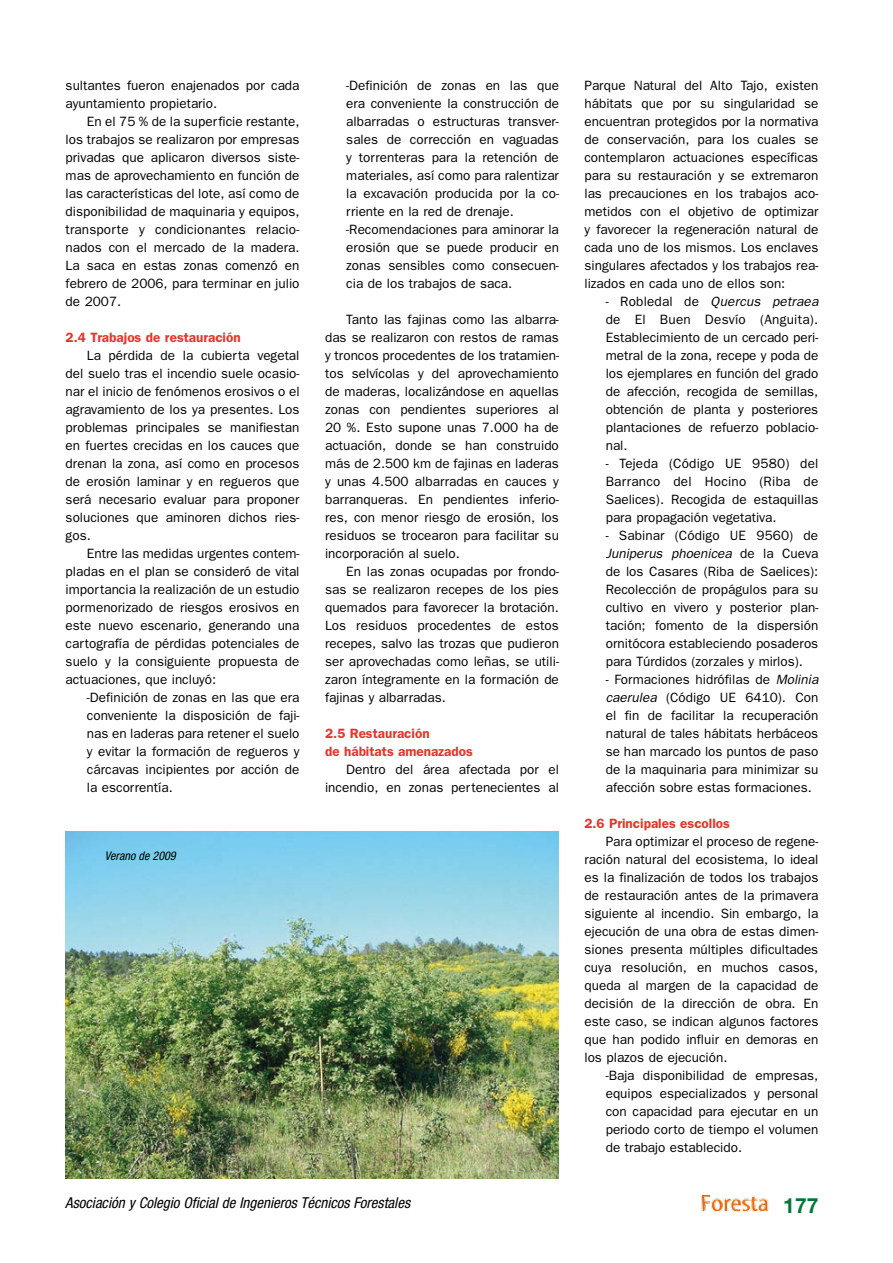
<style>
.page{position:relative;width:893px;height:1263px;background:#fff}
.page>*{position:absolute;margin:0;border:0;box-sizing:border-box;transform-origin:0 0}
.t1{font:700 21px "Helvetica Neue";color:#00763b}
.t2{font:italic condensed 15px "Helvetica Neue";color:#000}
.t3{font:13.5px/18px "Franklin Gothic";color:#000;text-align:justify}
.t4{font:600 13.5px "Franklin Gothic";color:#e5352c}
.t5{font:italic condensed 12px "Helvetica Neue";color:#000}
.s1{font-style:italic}
</style>
<div class="page">
<img style="left:701px;top:1195px;width:67px;height:17px">
<img style="left:66px;top:832px;width:493px;height:346px">
<p class="t3" style="left:66px;top:76px;width:235px">sultantes fueron enajenados por cada</p>
<p class="t3" style="left:66px;top:94px;width:153px">ayuntamiento propietario.</p>
<p class="t3" style="left:87px;top:112px;width:214px">En el 75 % de la superficie restante,</p>
<p class="t3" style="left:66px;top:130px;width:235px">los trabajos se realizaron por empresas</p>
<p class="t3" style="left:66px;top:148px;width:235px">privadas que aplicaron diversos siste-</p>
<p class="t3" style="left:66px;top:166px;width:235px">mas de aprovechamiento en función de</p>
<p class="t3" style="left:66px;top:184px;width:235px">las características del lote, así como de</p>
<p class="t3" style="left:66px;top:202px;width:235px">disponibilidad de maquinaria y equipos,</p>
<p class="t3" style="left:66px;top:220px;width:235px">transporte y condicionantes relacio-</p>
<p class="t3" style="left:66px;top:238px;width:235px">nados con el mercado de la madera.</p>
<p class="t3" style="left:66px;top:256px;width:235px">La saca en estas zonas comenzó en</p>
<p class="t3" style="left:66px;top:274px;width:235px">febrero de 2006, para terminar en julio</p>
<p class="t3" style="left:66px;top:292px;width:57px">de 2007.</p>
<p class="t4" style="left:66px;top:330px;width:177px">2.4 Trabajos de restauración</p>
<p class="t3" style="left:87px;top:346px;width:214px">La pérdida de la cubierta vegetal</p>
<p class="t3" style="left:66px;top:364px;width:235px">del suelo tras el incendio suele ocasio-</p>
<p class="t3" style="left:66px;top:382px;width:235px">nar el inicio de fenómenos erosivos o el</p>
<p class="t3" style="left:66px;top:400px;width:235px">agravamiento de los ya presentes. Los</p>
<p class="t3" style="left:66px;top:418px;width:235px">problemas principales se manifiestan</p>
<p class="t3" style="left:66px;top:436px;width:235px">en fuertes crecidas en los cauces que</p>
<p class="t3" style="left:66px;top:454px;width:235px">drenan la zona, así como en procesos</p>
<p class="t3" style="left:66px;top:472px;width:235px">de erosión laminar y en regueros que</p>
<p class="t3" style="left:66px;top:490px;width:235px">será necesario evaluar para proponer</p>
<p class="t3" style="left:66px;top:508px;width:235px">soluciones que aminoren dichos ries-</p>
<p class="t3" style="left:66px;top:526px;width:27px">gos.</p>
<p class="t3" style="left:87px;top:544px;width:214px">Entre las medidas urgentes contem-</p>
<p class="t3" style="left:66px;top:562px;width:235px">pladas en el plan se consideró de vital</p>
<p class="t3" style="left:66px;top:580px;width:235px">importancia la realización de un estudio</p>
<p class="t3" style="left:66px;top:598px;width:235px">pormenorizado de riesgos erosivos en</p>
<p class="t3" style="left:66px;top:616px;width:235px">este nuevo escenario, generando una</p>
<p class="t3" style="left:66px;top:634px;width:235px">cartografía de pérdidas potenciales de</p>
<p class="t3" style="left:66px;top:652px;width:235px">suelo y la consiguiente propuesta de</p>
<p class="t3" style="left:66px;top:670px;width:152px">actuaciones, que incluyó:</p>
<p class="t3" style="left:87px;top:688px;width:214px">-Definición de zonas en las que era</p>
<p class="t3" style="left:87px;top:706px;width:214px">conveniente la disposición de faji-</p>
<p class="t3" style="left:87px;top:724px;width:214px">nas en laderas para retener el suelo</p>
<p class="t3" style="left:87px;top:742px;width:214px">y evitar la formación de regueros y</p>
<p class="t3" style="left:87px;top:760px;width:214px">cárcavas incipientes por acción de</p>
<p class="t3" style="left:87px;top:778px;width:87px">la escorrentía.</p>
<p class="t5" style="left:105px;top:849px;width:72px">Verano de 2009</p>
<p class="t3" style="left:346px;top:76px;width:214px;text-align:left">-Definición de zonas en las que era conveniente la construcción de albarradas o estructuras transver&shy;sales de corrección en vaguadas y torrenteras para la retención de materiales, así como para ralentizar la excavación producida por la co&shy;rriente en la red de drenaje. -Recomendaciones para aminorar la erosión que se puede producir en zonas sensibles como consecuen&shy;cia de los trabajos de saca.</p>
<p class="t3" style="left:346px;top:310px;width:214px">Tanto las fajinas como las albarra-</p>
<p class="t3" style="left:325px;top:328px;width:235px">das se realizaron con restos de ramas</p>
<p class="t3" style="left:325px;top:346px;width:235px">y troncos procedentes de los tratamien-</p>
<p class="t3" style="left:325px;top:364px;width:235px">tos selvícolas y del aprovechamiento</p>
<p class="t3" style="left:325px;top:382px;width:235px">de maderas, localizándose en aquellas</p>
<p class="t3" style="left:325px;top:400px;width:235px">zonas con pendientes superiores al</p>
<p class="t3" style="left:325px;top:418px;width:235px">20 %. Esto supone unas 7.000 ha de</p>
<p class="t3" style="left:325px;top:436px;width:235px">actuación, donde se han construido</p>
<p class="t3" style="left:325px;top:454px;width:235px">más de 2.500 km de fajinas en laderas</p>
<p class="t3" style="left:325px;top:472px;width:235px">y unas 4.500 albarradas en cauces y</p>
<p class="t3" style="left:325px;top:490px;width:235px">barranqueras. En pendientes inferio-</p>
<p class="t3" style="left:325px;top:508px;width:235px">res, con menor riesgo de erosión, los</p>
<p class="t3" style="left:325px;top:526px;width:235px">residuos se trocearon para facilitar su</p>
<p class="t3" style="left:325px;top:544px;width:136px">incorporación al suelo.</p>
<p class="t3" style="left:346px;top:562px;width:214px">En las zonas ocupadas por frondo-</p>
<p class="t3" style="left:325px;top:580px;width:235px">sas se realizaron recepes de los pies</p>
<p class="t3" style="left:325px;top:598px;width:235px">quemados para favorecer la brotación.</p>
<p class="t3" style="left:325px;top:616px;width:235px">Los residuos procedentes de estos</p>
<p class="t3" style="left:325px;top:634px;width:235px">recepes, salvo las trozas que pudieron</p>
<p class="t3" style="left:325px;top:652px;width:235px">ser aprovechadas como leñas, se utili-</p>
<p class="t3" style="left:325px;top:670px;width:235px">zaron íntegramente en la formación de</p>
<p class="t3" style="left:325px;top:688px;width:122px">fajinas y albarradas.</p>
<p class="t4" style="left:325px;top:725px;width:106px">2.5 Restauración</p>
<p class="t4" style="left:325px;top:743px;width:149px">de hábitats amenazados</p>
<p class="t3" style="left:346px;top:760px;width:214px">Dentro del área afectada por el</p>
<p class="t3" style="left:325px;top:778px;width:235px">incendio, en zonas pertenecientes al</p>
<p class="t3" style="left:584px;top:76px;width:235px">Parque Natural del Alto Tajo, existen hábitats que por su singularidad se encuentran protegidos por la normativa de conservación, para los cuales se contemplaron actuaciones específicas para su restauración y se extremaron las precauciones en los trabajos aco&shy;metidos con el objetivo de optimizar y favorecer la regeneración natural de cada uno de los mismos. Los enclaves singulares afectados y los trabajos rea&shy;lizados en cada uno de ellos son:</p>
<p class="t3" style="left:606px;top:292px;width:214px">- Robledal de <span class="s1">Quercus petraea </span>de El Buen Desvío (Anguita).<br>Establecimiento de un cercado peri&shy;metral de la zona, recepe y poda de los ejemplares en función del grado de afección, recogida de semillas, obtención de planta y posteriores plantaciones de refuerzo poblacio&shy;nal.</p>
<p class="t3" style="left:606px;top:454px;width:214px">- Tejeda (Código UE 9580) del Barranco del Hocino (Riba de Saelices). Recogida de estaquillas para propagación vegetativa.</p>
<p class="t3" style="left:606px;top:526px;width:214px">- Sabinar (Código UE 9560) de <span class="s1">Juniperus phoenicea</span> de la Cueva de los Casares (Riba de Saelices):<br>Recolección de propágulos para su cultivo en vivero y posterior plan&shy;tación; fomento de la dispersión ornitócora estableciendo posaderos para Túrdidos (zorzales y mirlos).</p>
<p class="t3" style="left:606px;top:670px;width:214px">- Formaciones hidrófilas de <span class="s1">Molinia caerulea</span> (Código UE 6410). Con el fin de facilitar la recuperación natural de tales hábitats herbáceos se han marcado los puntos de paso de la maquinaria para minimizar su afección sobre estas formaciones.</p>
<p class="t4" style="left:584px;top:815px;width:147px">2.6 Principales escollos</p>
<p class="t3" style="left:606px;top:832px;width:214px">Para optimizar el proceso de regene-</p>
<p class="t3" style="left:584px;top:850px;width:235px">ración natural del ecosistema, lo ideal</p>
<p class="t3" style="left:584px;top:868px;width:235px">es la finalización de todos los trabajos</p>
<p class="t3" style="left:584px;top:886px;width:235px">de restauración antes de la primavera</p>
<p class="t3" style="left:584px;top:904px;width:235px">siguiente al incendio. Sin embargo, la</p>
<p class="t3" style="left:584px;top:922px;width:235px">ejecución de una obra de estas dimen-</p>
<p class="t3" style="left:584px;top:940px;width:235px">siones presenta múltiples dificultades</p>
<p class="t3" style="left:584px;top:958px;width:235px">cuya resolución, en muchos casos,</p>
<p class="t3" style="left:584px;top:976px;width:235px">queda al margen de la capacidad de</p>
<p class="t3" style="left:584px;top:994px;width:235px">decisión de la dirección de obra. En</p>
<p class="t3" style="left:584px;top:1012px;width:235px">este caso, se indican algunos factores</p>
<p class="t3" style="left:584px;top:1030px;width:235px">que han podido influir en demoras en</p>
<p class="t3" style="left:584px;top:1048px;width:144px">los plazos de ejecución.</p>
<p class="t3" style="left:606px;top:1066px;width:214px">-Baja disponibilidad de empresas,</p>
<p class="t3" style="left:606px;top:1084px;width:214px">equipos especializados y personal</p>
<p class="t3" style="left:606px;top:1102px;width:214px">con capacidad para ejecutar en un</p>
<p class="t3" style="left:606px;top:1120px;width:214px">periodo corto de tiempo el volumen</p>
<p class="t3" style="left:606px;top:1138px;width:138px">de trabajo establecido.</p>
<p class="t2" style="left:65px;top:1194px;width:346px">Asociación y Colegio Oficial de Ingenieros Técnicos Forestales</p>
<p class="t1" style="left:783px;top:1192px;width:37px">177</p>
</div>
